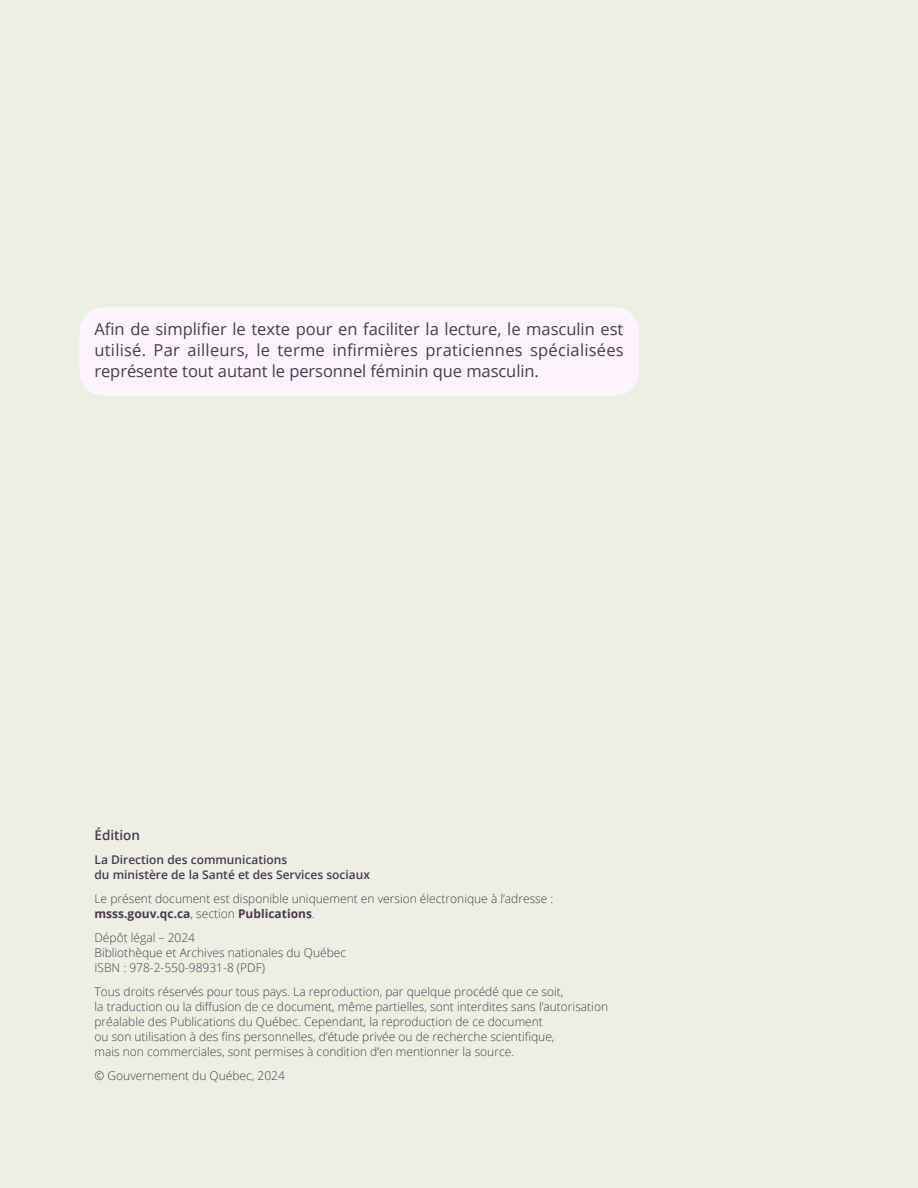
<style>
.page{position:relative;width:918px;height:1188px;background:#ebf0e3}
.page>*{position:absolute;margin:0;border:0;box-sizing:border-box;transform-origin:0 0}
.P-Note{font:16.5px/21px "Open Sans";letter-spacing:-.005em;color:#4a3a51;text-align:justify}
.t1{font:600 13.5px "Open Sans";color:#4a3a51}
.t2{font:300 12px/15px "Open Sans";color:#4a3a51}
.t3{font:600 12px/15px "Open Sans";color:#4a3a51}
.s1{font-weight:700}
</style>
<div class="page">
<div style="left:80px;top:307px;width:559px;height:89px;background:#fdf4fd;border-radius:24px"></div>
<p class="P-Note" style="left:94px;top:318px;width:531px">Afin de simplifier le texte pour en faciliter la lecture, le masculin est utilisé. Par ailleurs, le terme infirmières praticiennes spécialisées représente tout autant le personnel féminin que masculin.</p>
<h2 class="t1" style="left:94px;top:826px;width:47px">Édition</h2>
<p class="t3" style="left:94px;top:852px;width:277px">La Direction des communications<br>du ministère de la Santé et des Services sociaux</p>
<p class="t2" style="left:94px;top:891px;width:460px">Le présent document est disponible uniquement en version électronique à l’adresse : <span class="s1">msss.gouv.qc.ca</span>, section <span class="s1">Publications</span>.</p>
<p class="t2" style="left:94px;top:930px;width:253px">Dépôt légal – 2024<br>Bibliothèque et Archives nationales du Québec<br>ISBN : 978-2-550-98931-8 (PDF)</p>
<p class="t2" style="left:94px;top:984px;width:515px">Tous droits réservés pour tous pays. La reproduction, par quelque procédé que ce soit,<br>la traduction ou la diffusion de ce document, même partielles, sont interdites sans l’autorisation préalable des Publications du Québec. Cependant, la reproduction de ce document<br>ou son utilisation à des fins personnelles, d’étude privée ou de recherche scientifique,<br>mais non commerciales, sont permises à condition d’en mentionner la source.</p>
<p class="t2" style="left:94px;top:1068px;width:192px">© Gouvernement du Québec, 2024</p>
</div>
